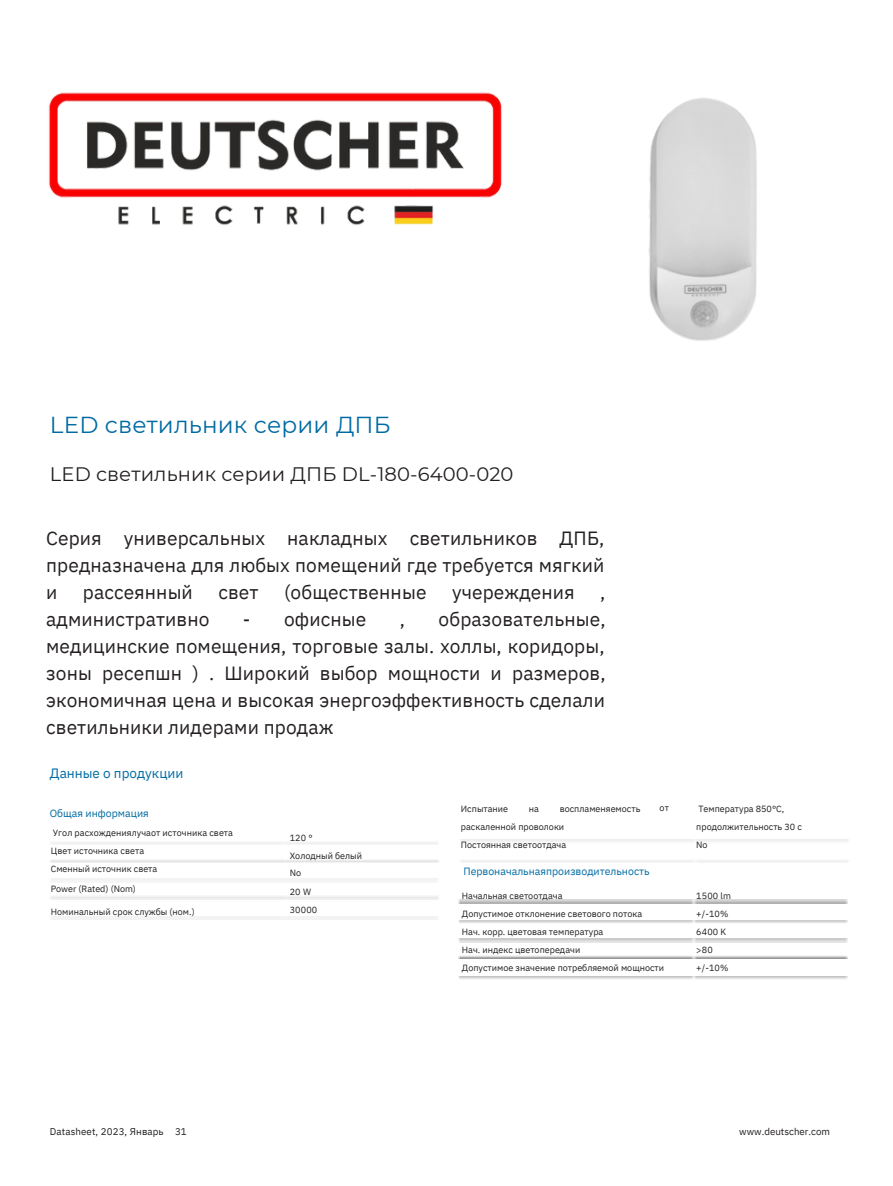
<style>
.page{position:relative;width:893px;height:1186px;background:#fff}
.page>*{position:absolute;margin:0;border:0;box-sizing:border-box;transform-origin:0 0}
.t1{font:23.1px "Montserrat";letter-spacing:.01em;color:#006ba3}
.t2{font:19.5px "Montserrat";letter-spacing:.005em;color:#231f20}
.t3{font:19.05px/27px "IBM Plex Sans";letter-spacing:.005em;color:#231f20;text-align:justify}
.t4{font:13.5px "IBM Plex Sans";color:#006ba3}
.t5{font:10.5px "IBM Plex Sans";color:#006ba3}
.t6{font:9.75px "IBM Plex Sans";letter-spacing:.01em;color:#231f20}
.t7{font:9px/18px "IBM Plex Sans";color:#231f20}
</style>
<div class="page">
<img style="left:48px;top:92px;width:454px;height:133px">
<img style="left:458px;top:900px;width:389px;height:3px">
<img style="left:458px;top:921px;width:389px;height:2px">
<img style="left:458px;top:939px;width:389px;height:3px">
<img style="left:458px;top:955px;width:389px;height:4px">
<img style="left:458px;top:976px;width:389px;height:3px">
<img style="left:649px;top:98px;width:108px;height:243px">
<p class="t1" style="left:50px;top:410px;width:342px">LED светильник серии ДПБ</p>
<p class="t2" style="left:50px;top:462px;width:465px">LED светильник серии ДПБ DL-180-6400-020</p>
<p class="t3" style="left:46px;top:525px;width:559px">Серия универсальных накладных светильников ДПБ, предназначена для любых помещений где требуется мягкий и</p>
<p class="t3" style="left:83px;top:579px;width:111px">рассеянный</p>
<p class="t3" style="left:218px;top:579px;width:42px">свет</p>
<p class="t3" style="left:284px;top:579px;width:144px">(общественные</p>
<p class="t3" style="left:452px;top:579px;width:124px">учереждения</p>
<p class="t3" style="left:600px;top:579px;width:7px">,</p>
<p class="t3" style="left:46px;top:606px;width:165px">административно</p>
<p class="t3" style="left:243px;top:606px;width:125px">- офисные</p>
<p class="t3" style="left:400px;top:606px;width:7px">,</p>
<p class="t3" style="left:46px;top:606px;width:560px;text-indent:392px">образовательные, медицинские помещения, торговые залы. холлы, коридоры, зоны ресепшн ) . Широкий выбор мощности и размеров, экономичная цена и высокая энергоэффективность сделали светильники лидерами продаж</p>
<p class="t4" style="left:50px;top:764px;width:135px">Данные о продукции</p>
<p class="t5" style="left:50px;top:806px;width:100px">Общая информация</p>
<p class="t7" style="left:51px;top:823px;width:184px">Угол расхождениялучаот источника света<br>Цвет источника света</p>
<p class="t7" style="left:51px;top:859px;width:108px">Сменный источник света</p>
<p class="t7" style="left:51px;top:880px;width:87px">Power (Rated) (Nom)</p>
<p class="t7" style="left:51px;top:902px;width:145px">Номинальный срок службы (ном.)</p>
<p class="t7" style="left:289px;top:828px;width:25px">120 °</p>
<p class="t7" style="left:289px;top:846px;width:74px">Холодный белый</p>
<p class="t7" style="left:289px;top:863px;width:13px">No</p>
<p class="t7" style="left:289px;top:882px;width:23px">20 W</p>
<p class="t7" style="left:289px;top:900px;width:29px">30000</p>
<p class="t7" style="left:460px;top:800px;width:49px">Испытание</p>
<p class="t7" style="left:528px;top:800px;width:12px">на</p>
<p class="t7" style="left:460px;top:800px;width:181px;text-indent:99px">воспламеняемость раскаленной проволоки</p>
<p class="t7" style="left:460px;top:836px;width:107px">Постоянная светоотдача</p>
<p class="t5" style="left:463px;top:864px;width:188px">Первоначальнаяпроизводительность</p>
<p class="t7" style="left:659px;top:798px;width:11px">от</p>
<p class="t7" style="left:461px;top:886px;width:102px">Начальная светоотдача</p>
<p class="t7" style="left:461px;top:904px;width:182px">Допустимое отклонение светового потока</p>
<p class="t7" style="left:461px;top:922px;width:143px">Нач. корр. цветовая температура</p>
<p class="t7" style="left:461px;top:940px;width:120px">Нач. индекс цветопередачи</p>
<p class="t7" style="left:461px;top:958px;width:204px">Допустимое значение потребляемой мощности</p>
<p class="t7" style="left:696px;top:800px;width:107px">Температура 850°C, продолжительность 30 с<br>No</p>
<p class="t7" style="left:696px;top:886px;width:36px">1500 lm +/-10%<br>6400 K &gt;80 +/-10%</p>
<p class="t6" style="left:50px;top:1125px;width:115px">Datasheet, 2023, Январь</p>
<p class="t6" style="left:175px;top:1125px;width:13px">31</p>
<p class="t6" style="left:739px;top:1125px;width:92px">www.deutscher.com</p>
</div>
